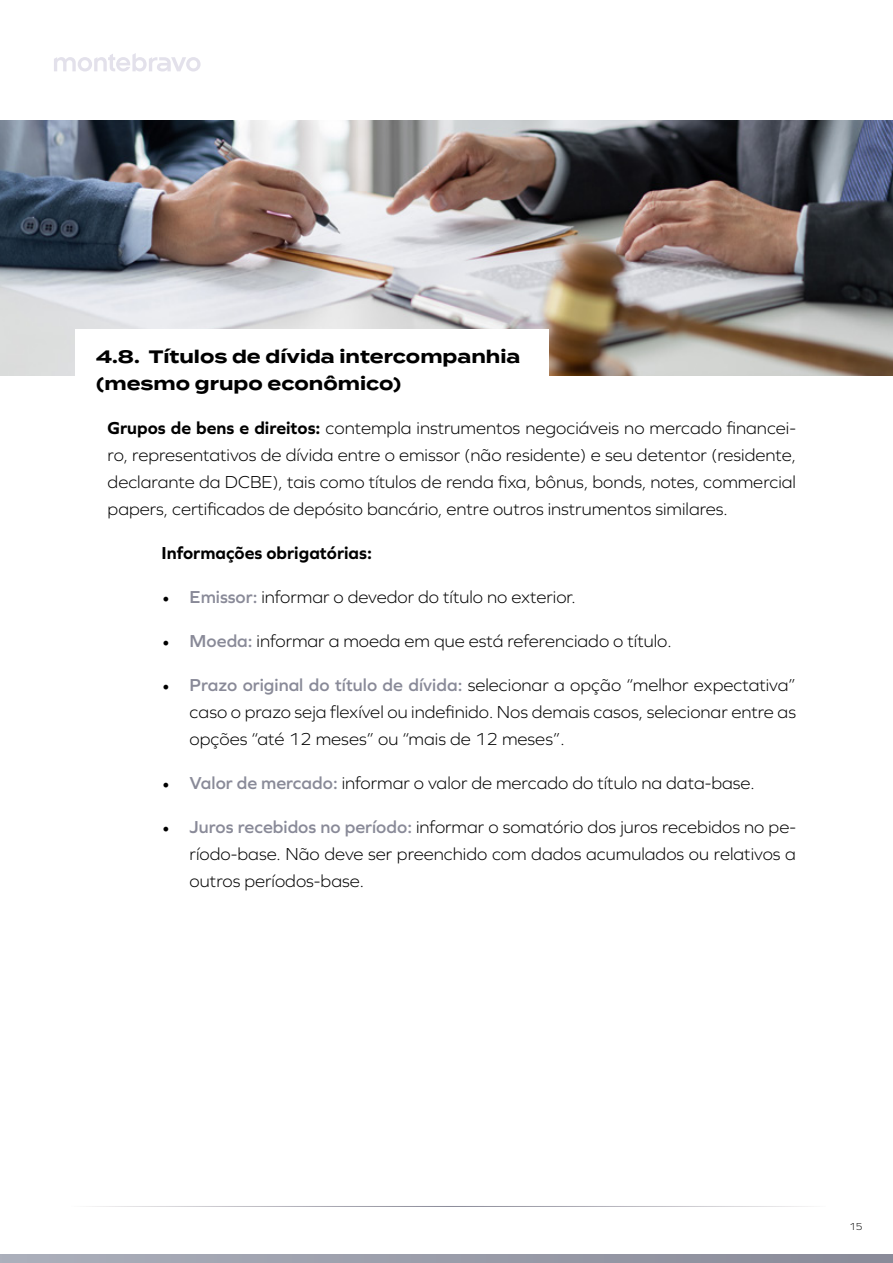
<style>
.page{position:relative;width:893px;height:1263px;background:#fff}
.page>*{position:absolute;margin:0;border:0;box-sizing:border-box;transform-origin:0 0}
.t1{font:300 18px/27px "Graphie";color:#000;text-align:justify}
.t2{font:700 18px/27px "Termina";color:#000}
.t3{font:700 18px "Graphie";color:#000}
.t4{font:300 10.5px "Graphie";color:#000}
.s1{font-weight:700}
.s2{font-family:"Minion Pro";font-weight:400}
.s3{font-weight:600;color:#898a98}
</style>
<div class="page">
<svg style="left:0;top:1255px;width:893px;height:8px"></svg>
<svg style="left:54px;top:53px;width:147px;height:18px"></svg>
<img style="left:0;top:121px;width:893px;height:255px">
<div style="left:76px;top:329px;width:473px;height:53px;background:#fff"></div>
<p class="t2" style="left:96px;top:343px;width:426px">4.8. Títulos de dívida intercompanhia (mesmo grupo econômico)</p>
<p class="t1" style="left:108px;top:414px;width:690px"><span class="s1">Grupos de bens e direitos:</span> contempla instrumentos negociáveis no mercado financei&shy;ro, representativos de dívida entre o emissor (não residente) e seu detentor (residente, declarante da DCBE), tais como títulos de renda fixa, bônus, bonds, notes, commercial papers, certificados de depósito bancário, entre outros instrumentos similares.</p>
<p class="t3" style="left:162px;top:542px;width:212px">Informações obrigatórias:</p>
<p class="t1" style="left:163px;top:583px;width:415px"><span class="s2">•</span> <span class="s3">Emissor:</span> informar o devedor do título no exterior.</p>
<p class="t1" style="left:163px;top:627px;width:510px"><span class="s2">•</span> <span class="s3">Moeda:</span> informar a moeda em que está referenciado o título.</p>
<p class="t1" style="left:190px;top:671px;width:608px;text-indent:-27px"><span class="s2">•</span> <span class="s3">Prazo original do título de dívida:</span> selecionar a opção “melhor expectativa” caso o prazo seja flexível ou indefinido. Nos demais casos, selecionar entre as opções “até 12 meses” ou “mais de 12 meses”.</p>
<p class="t1" style="left:163px;top:769px;width:594px"><span class="s2">•</span> <span class="s3">Valor de mercado:</span> informar o valor de mercado do título na data-base.</p>
<p class="t1" style="left:190px;top:813px;width:608px;text-indent:-27px"><span class="s2">•</span> <span class="s3">Juros recebidos no período:</span> informar o somatório dos juros recebidos no pe&shy;ríodo-base. Não deve ser preenchido com dados acumulados ou relativos a outros períodos-base.</p>
<p class="t4" style="left:849px;top:1221px;width:15px">15</p>
</div>
